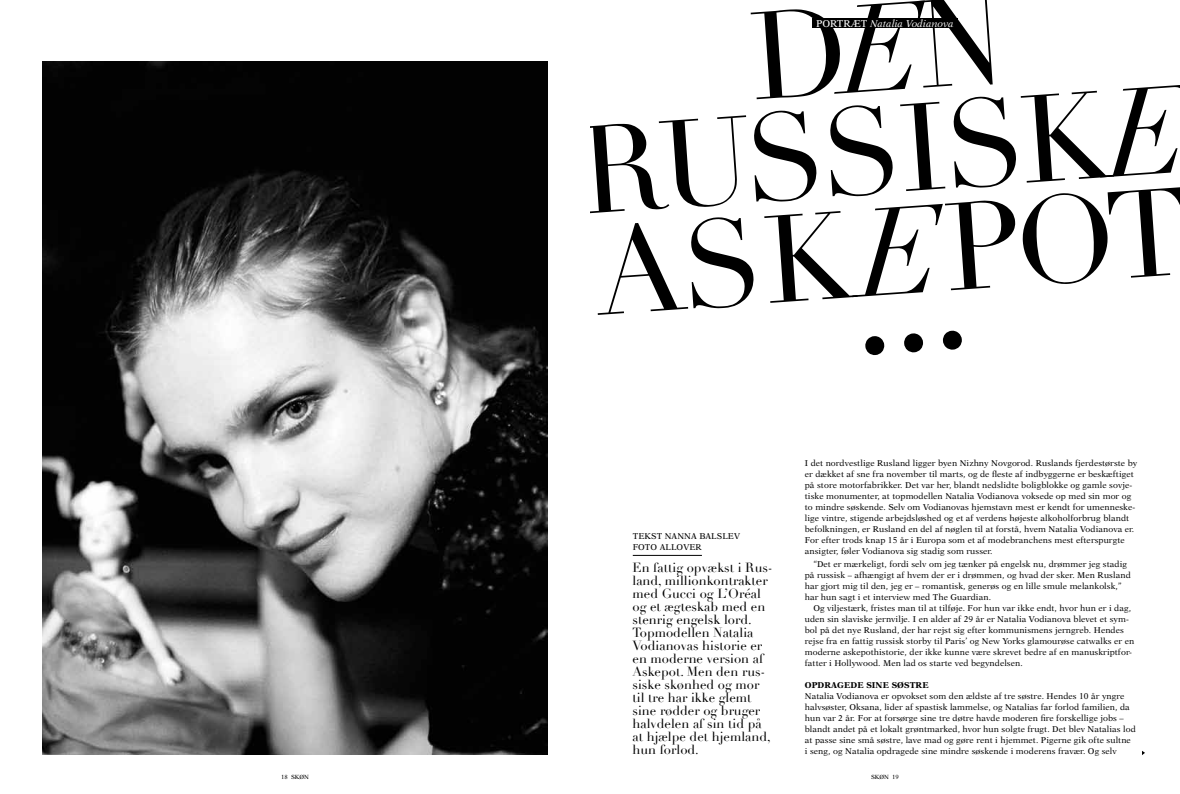
<style>
.page{position:relative;width:1180px;height:794px;background:#fff}
.page>*{position:absolute;margin:0;border:0;box-sizing:border-box;transform-origin:0 0}
.t1{font:121.8px/102px "Didot";color:#000;text-align:center}
.t2{font:13px/13px "Didot";color:#000}
.t3{font:italic 10px "New Aster LT";color:#fff}
.t4{font:10px "New Aster LT";color:#fff}
.t5{font:8.5px/11px "New Aster LT";letter-spacing:.01em;color:#000}
.t6{font:700 8.5px "New Aster LT";letter-spacing:.01em;color:#000}
.t7{font:6px "New Aster LT";color:#000}
.s1{font-style:italic}
.s2{font-style:normal}
</style>
<div class="page">
<hr style="left:632px;top:555px;width:69px;height:1px;background:#000">
<div style="left:812px;top:18px;width:145px;height:10px;background:#000"></div>
<img style="left:43px;top:61px;width:504px;height:693px">
<h1 class="t1" style="left:568px;top:22px;width:615px;rotate:-4deg">D<span class="s1">e</span>n<br>r ussisk<span class="s1">e<br></span>Ask<span class="s1">e</span>po T</h1>
<p class="t4" style="left:815px;top:17px;width:8px">portr</p>
<p class="t3" style="left:850px;top:17px;width:104px"><span class="s2">æt</span> Natalia Vodianova</p>
<p class="t5" style="left:632px;top:530px;width:13px">Tekst</p>
<p class="t5" style="left:664px;top:530px;width:69px">Nanna Balslev</p>
<p class="t5" style="left:632px;top:541px;width:13px">Foto</p>
<p class="t5" style="left:659px;top:541px;width:25px">Allover</p>
<p class="t2" style="left:632px;top:561px;width:142px">En fattig opvækst i Rus&shy;land, millionkontrakter med Gucci og L’Oréal og et ægteskab med en stenrig engelsk lord.<br>Topmodellen Natalia<br>Vodianovas historie er en moderne version af<br>Askepot. Men den rus&shy;siske skønhed og mor til tre har ikke glemt sine rødder og bruger halvdelen af sin tid på at hjælpe det hjemland, hun forlod.</p>
<p class="t5" style="left:804px;top:458px;width:334px">I det nordvestlige Rusland ligger byen Nizhny Novgorod. Ruslands fjerdestørste by er dækket af sne fra november til marts, og de fleste af indbyggerne er beskæftiget på store motorfabrikker. Det var her, blandt nedslidte boligblokke og gamle sovje&shy;tiske monumenter, at topmodellen Natalia Vodianova voksede op med sin mor og to mindre søskende. Selv om Vodianovas hjemstavn mest er kendt for umenneske&shy;lige vintre, stigende arbejdsløshed og et af verdens højeste alkoholforbrug blandt befolkningen, er Rusland en del af nøglen til at forstå, hvem Natalia Vodianova er.<br>For efter trods knap 15 år i Europa som et af modebranchens mest efterspurgte ansigter, føler Vodianova sig stadig som russer.</p>
<p class="t5" style="left:804px;top:559px;width:327px;text-indent:8px">“Det er mærkeligt, fordi selv om jeg tænker på engelsk nu, drømmer jeg stadig på russisk – afhængigt af hvem der er i drømmen, og hvad der sker. Men Rusland har gjort mig til den, jeg er – romantisk, generøs og en lille smule melankolsk,” har hun sagt i et interview med The Guardian.</p>
<p class="t5" style="left:804px;top:603px;width:331px;text-indent:8px">Og viljestærk, fristes man til at tilføje. For hun var ikke endt, hvor hun er i dag, uden sin slaviske jernvilje. I en alder af 29 år er Natalia Vodianova blevet et sym&shy;bol på det nye Rusland, der har rejst sig efter kommunismens jerngreb. Hendes rejse fra en fattig russisk storby til Paris’ og New Yorks glamourøse catwalks er en moderne askepothistorie, der ikke kunne være skrevet bedre af en manuskriptfor&shy;fatter i Hollywood. Men lad os starte ved begyndelsen.</p>
<p class="t6" style="left:804px;top:680px;width:125px">OPDRAGEDE SINE SØSTRE</p>
<p class="t5" style="left:804px;top:691px;width:332px">Natalia Vodianova er opvokset som den ældste af tre søstre. Hendes 10 år yngre halvsøster, Oksana, lider af spastisk lammelse, og Natalias far forlod familien, da hun var 2 år. For at forsørge sine tre døtre havde moderen fire forskellige jobs – blandt andet på et lokalt grøntmarked, hvor hun solgte frugt. Det blev Natalias lod at passe sine små søstre, lave mad og gøre rent i hjemmet. Pigerne gik ofte sultne<br>i seng, og Natalia opdragede sine mindre søskende i moderens fravær. Og selv</p>
<p class="t7" style="left:281px;top:773px;width:29px">18 SKØN</p>
<p class="t7" style="left:870px;top:773px;width:29px">SKØN 19</p>
</div>
